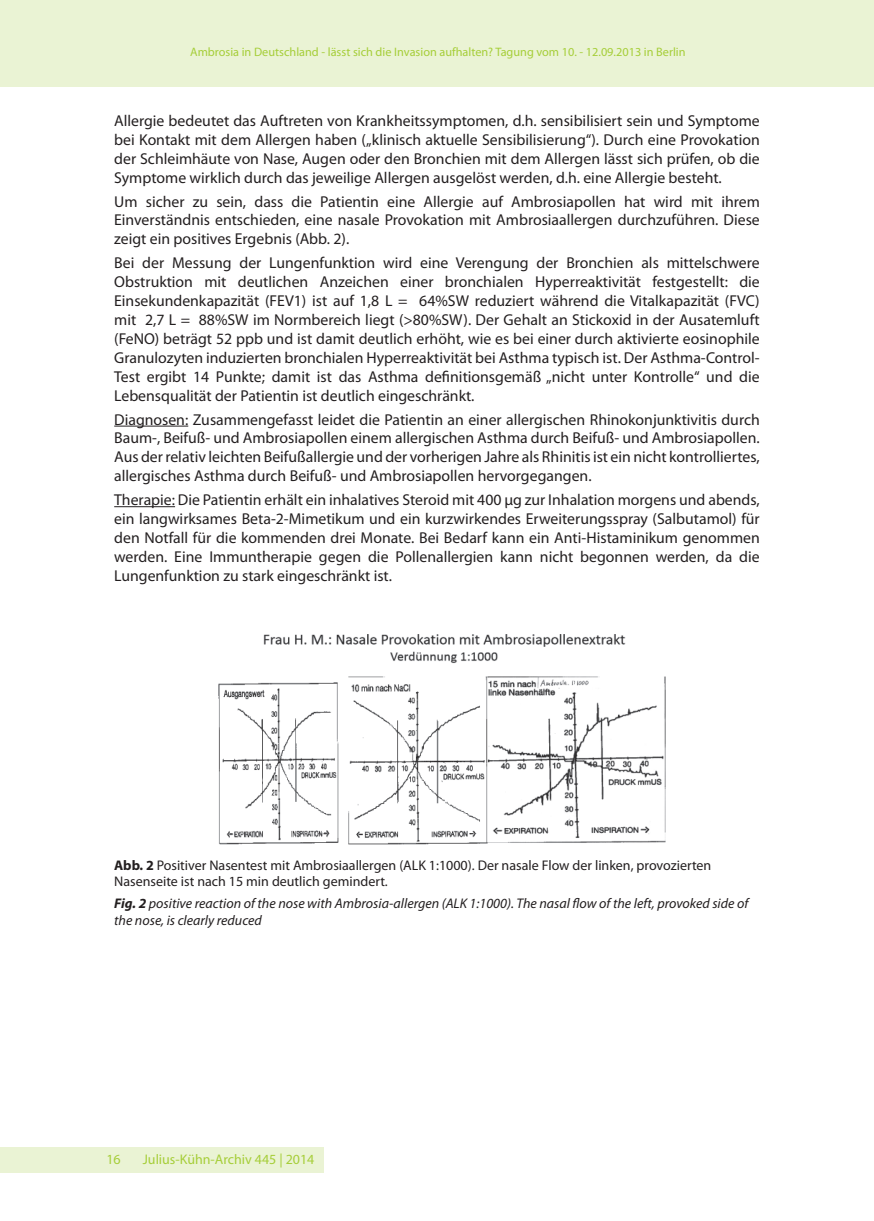
<style>
.page{position:relative;width:874px;height:1221px;background:#fff}
.page>*{position:absolute;margin:0;border:0;box-sizing:border-box;transform-origin:0 0}
.t1{font:15.75px/18.9px "Myriad Pro";color:#231f20;text-align:justify}
.t2{font:14px/16.8px "Myriad Pro";color:#231f20}
.t3{font:italic 14px/16.8px "Myriad Pro";color:#231f20}
.t4{font:14px "Myriad Pro";color:#a6ce39}
.t5{font:12.25px "Myriad Pro";color:#a6ce39}
.s1{font-weight:700}
</style>
<div class="page">
<div style="left:0;top:0;width:873px;height:87px;background:#eaf3d4"></div>
<div style="left:0;top:1147px;width:323px;height:25px;background:#eaf3d4"></div>
<hr style="left:114px;top:425px;width:74px;height:1px;background:#231f20">
<hr style="left:114px;top:506px;width:61px;height:1px;background:#231f20">
<img style="left:218px;top:634px;width:448px;height:211px">
<p class="t5" style="left:190px;top:44px;width:496px">Ambrosia in Deutschland - lässt sich die Invasion aufhalten? Tagung vom 10. - 12.09.2013 in Berlin</p>
<p class="t1" style="left:114px;top:111px;width:646px">Allergie bedeutet das Auftreten von Krankheitssymptomen, d.h. sensibilisiert sein und Symptome bei Kontakt mit dem Allergen haben („klinisch aktuelle Sensibilisierung“). Durch eine Provokation der Schleimhäute von Nase, Augen oder den Bronchien mit dem Allergen lässt sich prüfen, ob die Symptome wirklich durch das jeweilige Allergen ausgelöst werden, d.h. eine Allergie besteht.</p>
<p class="t1" style="left:114px;top:191px;width:646px">Um sicher zu sein, dass die Patientin eine Allergie auf Ambrosiapollen hat wird mit ihrem Einverständnis entschieden, eine nasale Provokation mit Ambrosiaallergen durchzuführen. Diese zeigt ein positives Ergebnis (Abb. 2).</p>
<p class="t1" style="left:114px;top:253px;width:646px">Bei der Messung der Lungenfunktion wird eine Verengung der Bronchien als mittelschwere Obstruktion mit deutlichen Anzeichen einer bronchialen Hyperreaktivität festgestellt: die Einsekundenkapazität (FEV1) ist auf 1,8 L = 64%SW reduziert während die Vitalkapazität (FVC) mit 2,7 L = 88%SW im Normbereich liegt (&gt;80%SW). Der Gehalt an Stickoxid in der Ausatemluft (FeNO) beträgt 52 ppb und ist damit deutlich erhöht, wie es bei einer durch aktivierte eosinophile Granulozyten induzierten bronchialen Hyperreaktivität bei Asthma typisch ist. Der Asthma-Control-Test ergibt 14 Punkte; damit ist das Asthma definitionsgemäß „nicht unter Kontrolle“ und die Lebensqualität der Patientin ist deutlich eingeschränkt.</p>
<p class="t1" style="left:114px;top:409px;width:646px">Diagnosen: Zusammengefasst leidet die Patientin an einer allergischen Rhinokonjunktivitis durch Baum-, Beifuß- und Ambrosiapollen einem allergischen Asthma durch Beifuß- und Ambrosiapollen.<br>Aus der relativ leichten Beifußallergie und der vorherigen Jahre als Rhinitis ist ein nicht kontrolliertes, allergisches Asthma durch Beifuß- und Ambrosiapollen hervorgegangen.</p>
<p class="t1" style="left:114px;top:490px;width:646px">Therapie: Die Patientin erhält ein inhalatives Steroid mit 400 µg zur Inhalation morgens und abends, ein langwirksames Beta-2-Mimetikum und ein kurzwirkendes Erweiterungsspray (Salbutamol) für den Notfall für die kommenden drei Monate. Bei Bedarf kann ein Anti-Histaminikum genommen werden. Eine Immuntherapie gegen die Pollenallergien kann nicht begonnen werden, da die Lungenfunktion zu stark eingeschränkt ist.</p>
<p class="t2" style="left:114px;top:856px;width:598px"><span class="s1">Abb. 2</span> Positiver Nasentest mit Ambrosiaallergen (ALK 1:1000). Der nasale Flow der linken, provozierten<br>Nasenseite ist nach 15 min deutlich gemindert.</p>
<p class="t3" style="left:114px;top:894px;width:635px"><span class="s1">Fig. 2</span> positive reaction of the nose with Ambrosia-allergen (ALK 1:1000). The nasal flow of the left, provoked side of the nose, is clearly reduced</p>
<p class="t4" style="left:106px;top:1150px;width:16px">16</p>
<p class="t4" style="left:143px;top:1151px;width:173px">Julius-Kühn-Archiv 445 | 2014</p>
</div>
